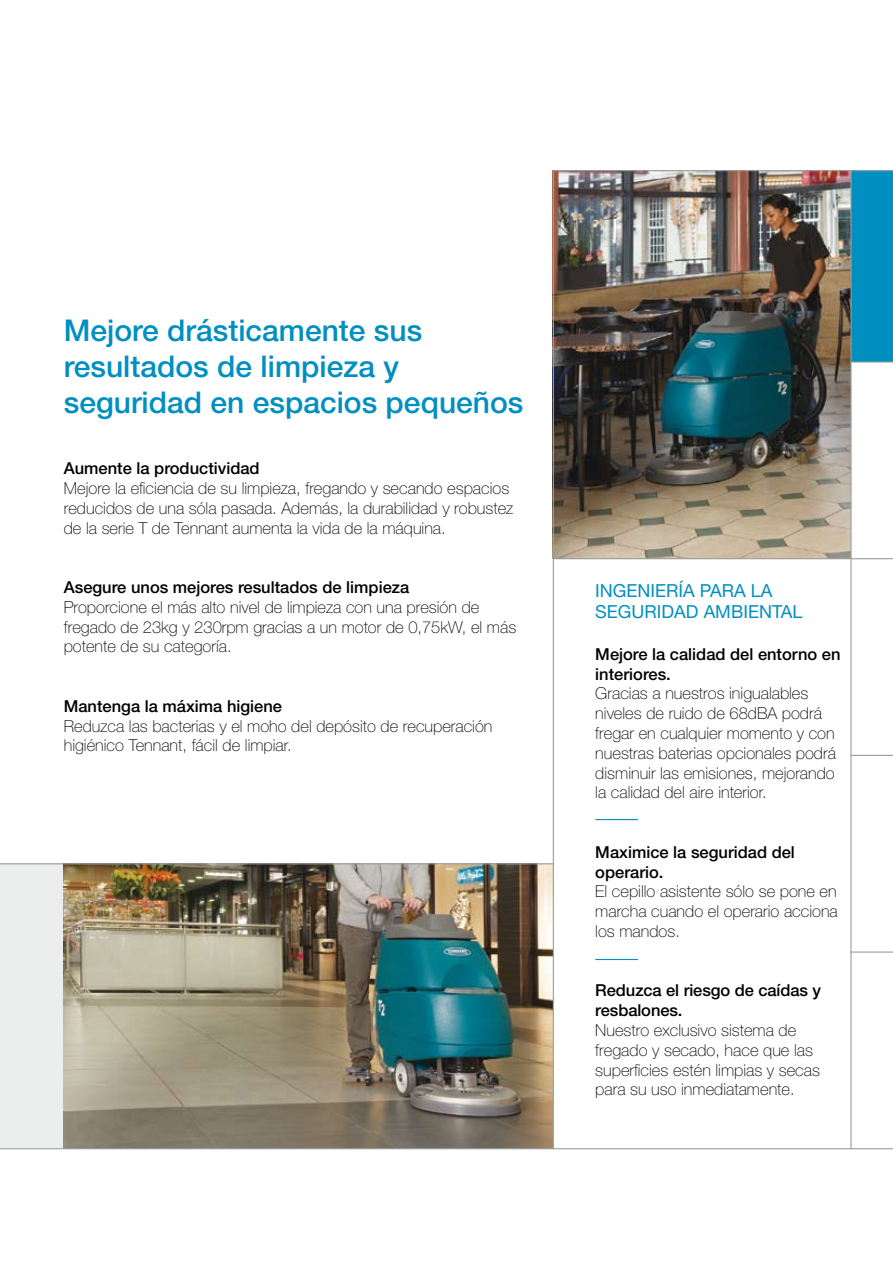
<style>
.page{position:relative;width:893px;height:1263px;background:#fff}
.page>*{position:absolute;margin:0;border:0;box-sizing:border-box;transform-origin:0 0}
.t1{font:500 30px/36px "Helvetica Neue";color:#008fc1}
.t2{font:18px/21.6px "Helvetica Neue";color:#008fc1}
.t3{font:100 16.5px/19.8px "Helvetica Neue";color:#000}
.t4{font:500 16.5px/19.8px "Helvetica Neue";color:#000}
</style>
<div class="page">
<div style="left:850px;top:170px;width:43px;height:192px;background:#008fc1"></div>
<div style="left:0;top:863px;width:553px;height:285px;background:#eceded"></div>
<img style="left:554px;top:171px;width:296px;height:387px">
<hr style="left:595px;top:819px;width:43px;height:1px;background:#008fc1">
<hr style="left:595px;top:959px;width:43px;height:1px;background:#008fc1">
<img style="left:64px;top:864px;width:489px;height:284px">
<hr style="left:0;top:863px;width:553px;height:1px;background:#9c9d9f">
<hr style="left:553px;top:171px;width:1px;height:978px;background:#9c9d9f">
<hr style="left:850px;top:361px;width:43px;height:2px;background:#9c9d9f">
<hr style="left:0;top:1148px;width:893px;height:1px;background:#9c9d9f">
<hr style="left:553px;top:170px;width:340px;height:1px;background:#9c9d9f">
<hr style="left:850px;top:171px;width:2px;height:978px;background:#9c9d9f">
<hr style="left:850px;top:755px;width:43px;height:1px;background:#9c9d9f">
<hr style="left:850px;top:951px;width:43px;height:2px;background:#9c9d9f">
<hr style="left:553px;top:558px;width:340px;height:1px;background:#9c9d9f">
<h1 class="t1" style="left:64px;top:312px;width:461px">Mejore drásticamente sus resultados de limpieza y seguridad en espacios pequeños</h1>
<p class="t4" style="left:64px;top:458px;width:197px">Aumente la productividad</p>
<p class="t3" style="left:64px;top:478px;width:451px">Mejore la eficiencia de su limpieza, fregando y secando espacios reducidos de una sóla pasada. Además, la durabilidad y robustez de la serie T de Tennant aumenta la vida de la máquina.</p>
<p class="t4" style="left:64px;top:577px;width:347px">Asegure unos mejores resultados de limpieza</p>
<p class="t3" style="left:64px;top:597px;width:454px">Proporcione el más alto nivel de limpieza con una presión de fregado de 23kg y 230rpm gracias a un motor de 0,75kW, el más potente de su categoría.</p>
<p class="t4" style="left:64px;top:696px;width:220px">Mantenga la máxima higiene</p>
<p class="t3" style="left:64px;top:716px;width:430px">Reduzca las bacterias y el moho del depósito de recuperación higiénico Tennant, fácil de limpiar.</p>
<p class="t2" style="left:595px;top:579px;width:208px">INGENIERÍA PARA LA<br>SEGURIDAD AMBIENTAL</p>
<p class="t4" style="left:595px;top:644px;width:247px">Mejore la calidad del entorno en interiores.</p>
<p class="t3" style="left:595px;top:684px;width:242px">Gracias a nuestros inigualables niveles de ruido de 68dBA podrá fregar en cualquier momento y con nuestras baterias opcionales podrá disminuir las emisiones, mejorando la calidad del aire interior.</p>
<p class="t4" style="left:595px;top:842px;width:201px">Maximice la seguridad del operario.</p>
<p class="t3" style="left:595px;top:882px;width:244px;text-align:justify">El cepillo asistente sólo se pone en marcha cuando el operario acciona los mandos.</p>
<p class="t4" style="left:595px;top:980px;width:227px">Reduzca el riesgo de caídas y resbalones.</p>
<p class="t3" style="left:595px;top:1020px;width:226px">Nuestro exclusivo sistema de fregado y secado, hace que las superficies estén limpias y secas para su uso inmediatamente.</p>
</div>
